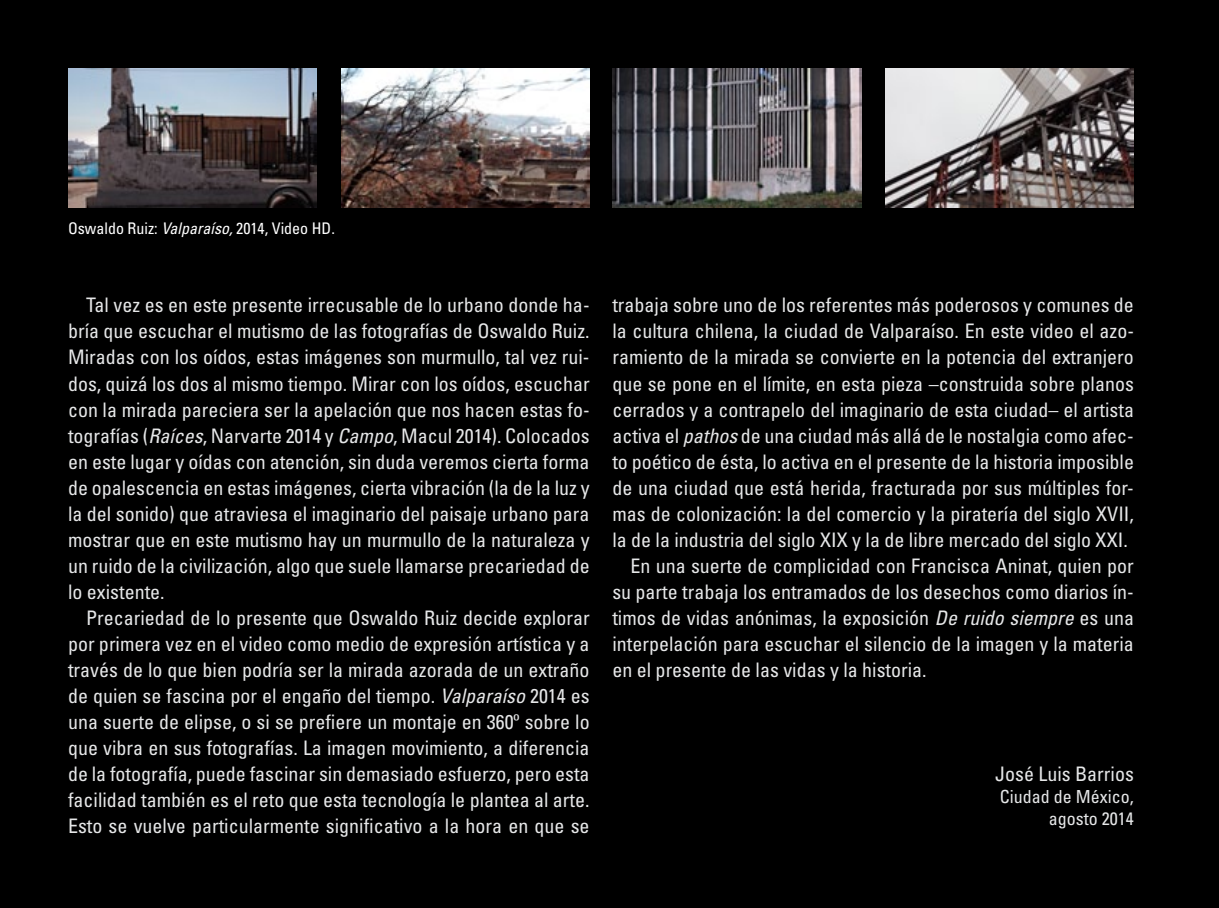
<style>
.page{position:relative;width:1219px;height:908px;background:#fff}
.page>*{position:absolute;margin:0;border:0;box-sizing:border-box;transform-origin:0 0}
.t1{font:condensed 20px/26px "Univers LT Std";color:#e6e7e8;text-align:justify}
.t2{font:condensed 18px/22px "Univers LT Std";color:#e6e7e8;text-align:right}
.t3{font:condensed 16px "Univers LT Std";color:#fff}
.s1{font-style:italic}
</style>
<div class="page">
<div style="left:0;top:0;width:1219px;height:907px;background:#000"></div>
<img style="left:885px;top:68px;width:249px;height:140px">
<img style="left:341px;top:68px;width:249px;height:140px">
<img style="left:68px;top:68px;width:248px;height:140px">
<img style="left:613px;top:68px;width:248px;height:140px">
<p class="t3" style="left:68px;top:218px;width:268px">Oswaldo Ruiz: <span class="s1">Valparaíso,</span> 2014, Video HD.</p>
<p class="t1" style="left:68px;top:292px;width:523px;text-indent:18px">Tal vez es en este presente irrecusable de lo urbano donde ha&shy;bría que escuchar el mutismo de las fotografías de Oswaldo Ruiz.<br>Miradas con los oídos, estas imágenes son murmullo, tal vez rui&shy;dos, quizá los dos al mismo tiempo. Mirar con los oídos, escuchar con la mirada pareciera ser la apelación que nos hacen estas fo&shy;tografías (<span class="s1">Raíces</span>, Narvarte 2014 y <span class="s1">Campo</span>, Macul 2014). Colocados en este lugar y oídas con atención, sin duda veremos cierta forma de opalescencia en estas imágenes, cierta vibración (la de la luz y la del sonido) que atraviesa el imaginario del paisaje urbano para mostrar que en este mutismo hay un murmullo de la naturaleza y un ruido de la civilización, algo que suele llamarse precariedad de lo existente.</p>
<p class="t1" style="left:68px;top:604px;width:523px;text-indent:18px">Precariedad de lo presente que Oswaldo Ruiz decide explorar por primera vez en el video como medio de expresión artística y a través de lo que bien podría ser la mirada azorada de un extraño de quien se fascina por el engaño del tiempo. <span class="s1">Valparaíso</span> 2014 es una suerte de elipse, o si se prefiere un montaje en 360º sobre lo que vibra en sus fotografías. La imagen movimiento, a diferencia de la fotografía, puede fascinar sin demasiado esfuerzo, pero esta facilidad también es el reto que esta tecnología le plantea al arte.<br>Esto se vuelve particularmente significativo a la hora en que se</p>
<p class="t1" style="left:612px;top:292px;width:523px">trabaja sobre uno de los referentes más poderosos y comunes de</p>
<p class="t1" style="left:612px;top:318px;width:523px">la cultura chilena, la ciudad de Valparaíso. En este video el azo-</p>
<p class="t1" style="left:612px;top:344px;width:523px">ramiento de la mirada se convierte en la potencia del extranjero</p>
<p class="t1" style="left:612px;top:370px;width:523px">que se pone en el límite, en esta pieza –construida sobre planos</p>
<p class="t1" style="left:612px;top:396px;width:523px">cerrados y a contrapelo del imaginario de esta ciudad– el artista</p>
<p class="t1" style="left:612px;top:422px;width:523px">activa el <span class="s1">pathos</span> de una ciudad más allá de le nostalgia como afec-</p>
<p class="t1" style="left:612px;top:448px;width:523px">to poético de ésta, lo activa en el presente de la historia imposible</p>
<p class="t1" style="left:612px;top:474px;width:523px">de una ciudad que está herida, fracturada por sus múltiples for-</p>
<p class="t1" style="left:612px;top:500px;width:523px">mas de colonización: la del comercio y la piratería del siglo XVII,</p>
<p class="t1" style="left:612px;top:526px;width:517px">la de la industria del siglo XIX y la de libre mercado del siglo XXI.</p>
<p class="t1" style="left:630px;top:552px;width:505px">En una suerte de complicidad con Francisca Aninat, quien por</p>
<p class="t1" style="left:612px;top:578px;width:523px">su parte trabaja los entramados de los desechos como diarios ín-</p>
<p class="t1" style="left:612px;top:604px;width:523px">timos de vidas anónimas, la exposición <span class="s1">De ruido siempre</span> es una</p>
<p class="t1" style="left:612px;top:630px;width:523px">interpelación para escuchar el silencio de la imagen y la materia</p>
<p class="t1" style="left:612px;top:656px;width:316px">en el presente de las vidas y la historia.</p>
<p class="t1" style="left:995px;top:760px;width:140px">José Luis Barrios</p>
<p class="t2" style="left:1000px;top:784px;width:135px">Ciudad de México, agosto 2014</p>
</div>
